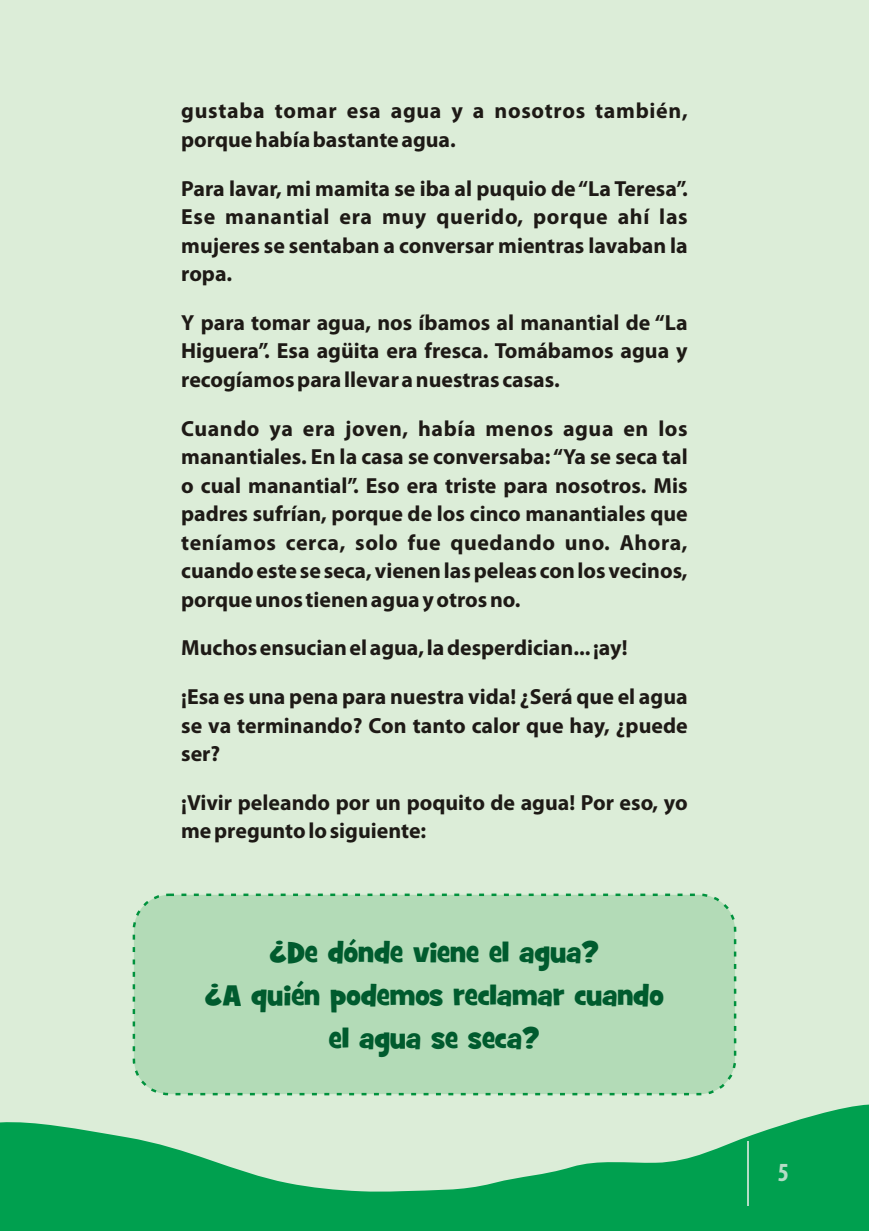
<style>
.page{position:relative;width:869px;height:1231px;background:#fff}
.page>*{position:absolute;margin:0;border:0;box-sizing:border-box;transform-origin:0 0}
.t1{font:28.53px/43.4px "Grilled Cheese BTN";color:#005b2e;text-align:center}
.t2{font:700 condensed 26.25px "Myriad Pro";color:#b5dcc6}
.t3{font:700 21.88px/28.5px "Myriad Pro";color:#1e1a16;text-align:justify}
.t4{font:700 21.88px/28.5px "Myriad Pro";letter-spacing:.03em;color:#1e1a16}
</style>
<div class="page">
<div style="left:0;top:0;width:868px;height:1230px;background:#dcedd8"></div>
<div style="left:133px;top:893px;width:603px;height:202px;background:#b3dbb7;border:2px dashed #00923d;border-radius:35px"></div>
<svg style="left:0;top:1104px;width:868px;height:126px;fill:#00a04f"></svg>
<hr style="left:747px;top:1141px;width:1px;height:64px;background:#b5dcc6">
<p class="t4" style="left:181px;top:99px;width:507px">gustaba tomar esa agua y a nosotros también, porque había bastante agua.</p>
<p class="t3" style="left:181px;top:176px;width:507px">Para lavar, mi mamita se iba al puquio de “La Teresa”.<br>Ese manantial era muy querido, porque ahí las mujeres se sentaban a conversar mientras lavaban la ropa.</p>
<p class="t3" style="left:181px;top:310px;width:507px">Y para tomar agua, nos íbamos al manantial de “La Higuera”. Esa agüita era fresca. Tomábamos agua y recogíamos para llevar a nuestras casas.</p>
<p class="t3" style="left:181px;top:416px;width:507px">Cuando ya era joven, había menos agua en los manantiales. En la casa se conversaba: “Ya se seca tal o cual manantial”. Eso era triste para nosotros. Mis padres sufrían, porque de los cinco manantiales que teníamos cerca, solo fue quedando uno. Ahora, cuando este se seca, vienen las peleas con los vecinos, porque unos tienen agua y otros no.</p>
<p class="t3" style="left:181px;top:635px;width:447px">Muchos ensucian el agua, la desperdician... ¡ay!</p>
<p class="t3" style="left:181px;top:684px;width:507px">¡Esa es una pena para nuestra vida! ¿Será que el agua se va terminando? Con tanto calor que hay, ¿puede ser?</p>
<p class="t3" style="left:181px;top:790px;width:507px">¡Vivir peleando por un poquito de agua! Por eso, yo me pregunto lo siguiente:</p>
<h1 class="t1" style="left:205px;top:931px;width:460px">¿De dónde viene el agua?<br>¿A quién podemos reclamar cuando el agua se seca?</h1>
<p class="t2" style="left:777px;top:1161px;width:13px">5</p>
</div>
